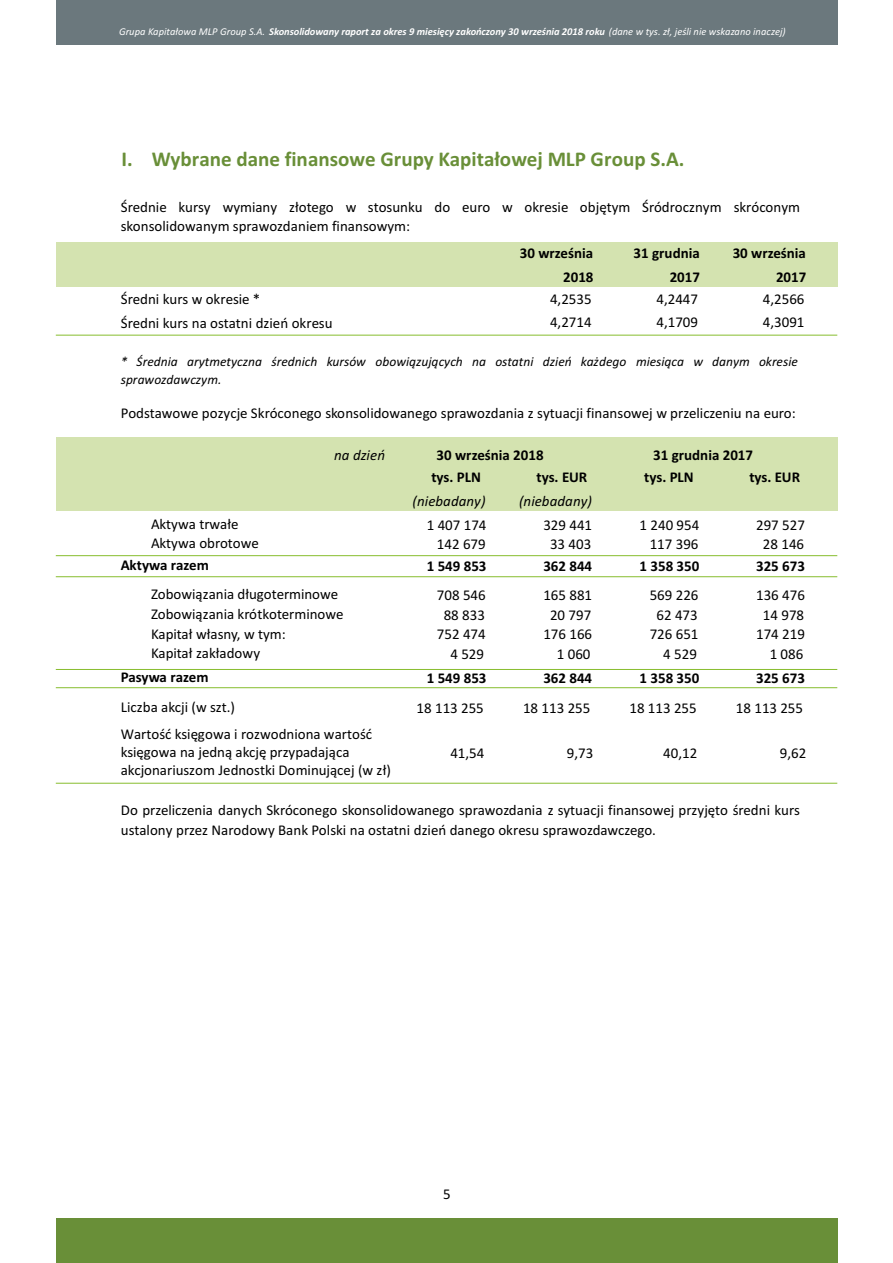
<style>
.page{position:relative;width:893px;height:1263px;background:#fff}
.page>*{position:absolute;margin:0;border:0;box-sizing:border-box;transform-origin:0 0}
.t1{font:700 21px "Calibri";color:#698f38}
.t2{font:15px/19.6px "Calibri";color:#000}
.t3{font:700 15px "Calibri";color:#000}
.t4{font:italic 15px "Calibri";color:#000}
.t5{font:italic 13.5px/17.9px "Calibri";color:#000}
.t6{font:italic 10.5px "Calibri";color:#fff}
.s1{font-weight:700}
</style>
<div class="page">
<div style="left:56px;top:438px;width:781px;height:73px;background:#d4e3b0"></div>
<div style="left:56px;top:242px;width:781px;height:45px;background:#d4e3b0"></div>
<div style="left:56px;top:1218px;width:782px;height:45px;background:#698f38"></div>
<div style="left:56px;top:0;width:782px;height:45px;background:#6b787d"></div>
<hr style="left:56px;top:335px;width:781px;height:1px;background:#87bd2e">
<hr style="left:56px;top:555px;width:781px;height:1px;background:#87bd2e">
<hr style="left:56px;top:576px;width:781px;height:1px;background:#87bd2e">
<hr style="left:56px;top:669px;width:781px;height:1px;background:#87bd2e">
<hr style="left:56px;top:687px;width:781px;height:1px;background:#87bd2e">
<hr style="left:56px;top:783px;width:781px;height:1px;background:#87bd2e">
<p class="t6" style="left:119px;top:27px;width:668px">Grupa Kapitałowa MLP Group S.A. <span class="s1">Skonsolidowany raport za okres 9 miesięcy zakończony 30 września 2018 roku</span> (dane w tys. zł, jeśli nie wskazano inaczej)</p>
<h1 class="t1" style="left:122px;top:151px;width:564px">I. Wybrane dane finansowe Grupy Kapitałowej MLP Group S.A.</h1>
<p class="t2" style="left:121px;top:198px;width:681px">Średnie kursy wymiany złotego w stosunku do euro w okresie objętym Śródrocznym skróconym skonsolidowanym sprawozdaniem finansowym:</p>
<p class="t3" style="left:520px;top:247px;width:75px">30 września</p>
<p class="t3" style="left:634px;top:247px;width:68px">31 grudnia</p>
<p class="t3" style="left:733px;top:247px;width:75px">30 września</p>
<p class="t3" style="left:563px;top:270px;width:32px">2018</p>
<p class="t3" style="left:670px;top:270px;width:32px">2017</p>
<p class="t3" style="left:776px;top:270px;width:32px">2017</p>
<p class="t2" style="left:121px;top:291px;width:141px">Średni kurs w okresie *</p>
<p class="t2" style="left:550px;top:290px;width:43px">4,2535</p>
<p class="t2" style="left:656px;top:290px;width:43px">4,2447</p>
<p class="t2" style="left:763px;top:290px;width:43px">4,2566</p>
<p class="t2" style="left:121px;top:314px;width:213px">Średni kurs na ostatni dzień okresu</p>
<p class="t2" style="left:550px;top:313px;width:43px">4,2714</p>
<p class="t2" style="left:656px;top:313px;width:43px">4,1709</p>
<p class="t2" style="left:763px;top:313px;width:43px">4,3091</p>
<p class="t5" style="left:121px;top:354px;width:679px">* Średnia arytmetyczna średnich kursów obowiązujących na ostatni dzień każdego miesiąca w danym okresie sprawozdawczym.</p>
<p class="t2" style="left:121px;top:405px;width:676px">Podstawowe pozycje Skróconego skonsolidowanego sprawozdania z sytuacji finansowej w przeliczeniu na euro:</p>
<p class="t3" style="left:437px;top:449px;width:109px">30 września 2018</p>
<p class="t3" style="left:653px;top:449px;width:101px">31 grudnia 2017</p>
<p class="t4" style="left:334px;top:449px;width:52px">na dzień</p>
<p class="t3" style="left:431px;top:471px;width:51px">tys. PLN</p>
<p class="t3" style="left:536px;top:471px;width:52px">tys. EUR</p>
<p class="t3" style="left:644px;top:471px;width:51px">tys. PLN</p>
<p class="t3" style="left:749px;top:471px;width:52px">tys. EUR</p>
<p class="t4" style="left:413px;top:495px;width:75px">(niebadany)</p>
<p class="t4" style="left:519px;top:495px;width:75px">(niebadany)</p>
<p class="t2" style="left:151px;top:515px;width:89px">Aktywa trwałe</p>
<p class="t2" style="left:427px;top:516px;width:61px">1 407 174</p>
<p class="t2" style="left:543px;top:516px;width:50px">329 441</p>
<p class="t2" style="left:640px;top:516px;width:61px">1 240 954</p>
<p class="t2" style="left:756px;top:516px;width:50px">297 527</p>
<p class="t2" style="left:151px;top:535px;width:109px">Aktywa obrotowe</p>
<p class="t2" style="left:437px;top:536px;width:50px">142 679</p>
<p class="t2" style="left:550px;top:536px;width:43px">33 403</p>
<p class="t2" style="left:650px;top:536px;width:50px">117 396</p>
<p class="t2" style="left:763px;top:536px;width:43px">28 146</p>
<p class="t3" style="left:121px;top:559px;width:90px">Aktywa razem</p>
<p class="t3" style="left:427px;top:560px;width:61px">1 549 853</p>
<p class="t3" style="left:543px;top:560px;width:50px">362 844</p>
<p class="t3" style="left:640px;top:560px;width:61px">1 358 350</p>
<p class="t3" style="left:756px;top:560px;width:50px">325 673</p>
<p class="t2" style="left:151px;top:585px;width:189px">Zobowiązania długoterminowe</p>
<p class="t2" style="left:437px;top:586px;width:50px">708 546</p>
<p class="t2" style="left:543px;top:586px;width:50px">165 881</p>
<p class="t2" style="left:650px;top:586px;width:50px">569 226</p>
<p class="t2" style="left:756px;top:586px;width:50px">136 476</p>
<p class="t2" style="left:151px;top:605px;width:194px">Zobowiązania krótkoterminowe</p>
<p class="t2" style="left:444px;top:606px;width:43px">88 833</p>
<p class="t2" style="left:550px;top:606px;width:43px">20 797</p>
<p class="t2" style="left:656px;top:606px;width:43px">62 473</p>
<p class="t2" style="left:763px;top:606px;width:43px">14 978</p>
<p class="t2" style="left:151px;top:625px;width:136px">Kapitał własny, w tym:</p>
<p class="t2" style="left:437px;top:626px;width:50px">752 474</p>
<p class="t2" style="left:543px;top:626px;width:50px">176 166</p>
<p class="t2" style="left:650px;top:626px;width:50px">726 651</p>
<p class="t2" style="left:756px;top:626px;width:50px">174 219</p>
<p class="t2" style="left:151px;top:645px;width:111px">Kapitał zakładowy</p>
<p class="t2" style="left:450px;top:646px;width:35px">4 529</p>
<p class="t2" style="left:557px;top:646px;width:35px">1 060</p>
<p class="t2" style="left:663px;top:646px;width:35px">4 529</p>
<p class="t2" style="left:770px;top:646px;width:35px">1 086</p>
<p class="t3" style="left:121px;top:671px;width:89px">Pasywa razem</p>
<p class="t3" style="left:427px;top:672px;width:61px">1 549 853</p>
<p class="t3" style="left:543px;top:672px;width:50px">362 844</p>
<p class="t3" style="left:640px;top:672px;width:61px">1 358 350</p>
<p class="t3" style="left:756px;top:672px;width:50px">325 673</p>
<p class="t2" style="left:121px;top:699px;width:116px">Liczba akcji (w szt.)</p>
<p class="t2" style="left:417px;top:699px;width:69px">18 113 255</p>
<p class="t2" style="left:523px;top:699px;width:69px">18 113 255</p>
<p class="t2" style="left:629px;top:699px;width:69px">18 113 255</p>
<p class="t2" style="left:736px;top:699px;width:69px">18 113 255</p>
<p class="t2" style="left:450px;top:744px;width:36px">41,54</p>
<p class="t2" style="left:567px;top:744px;width:28px">9,73</p>
<p class="t2" style="left:663px;top:744px;width:36px">40,12</p>
<p class="t2" style="left:780px;top:744px;width:28px">9,62</p>
<p class="t2" style="left:121px;top:726px;width:272px;line-height:17.9px">Wartość księgowa i rozwodniona wartość księgowa na jedną akcję przypadająca akcjonariuszom Jednostki Dominującej (w zł)</p>
<p class="t2" style="left:121px;top:802px;width:680px">Do przeliczenia danych Skróconego skonsolidowanego sprawozdania z sytuacji finansowej przyjęto średni kurs ustalony przez Narodowy Bank Polski na ostatni dzień danego okresu sprawozdawczego.</p>
<p class="t2" style="left:443px;top:1185px;width:9px">5</p>
</div>
